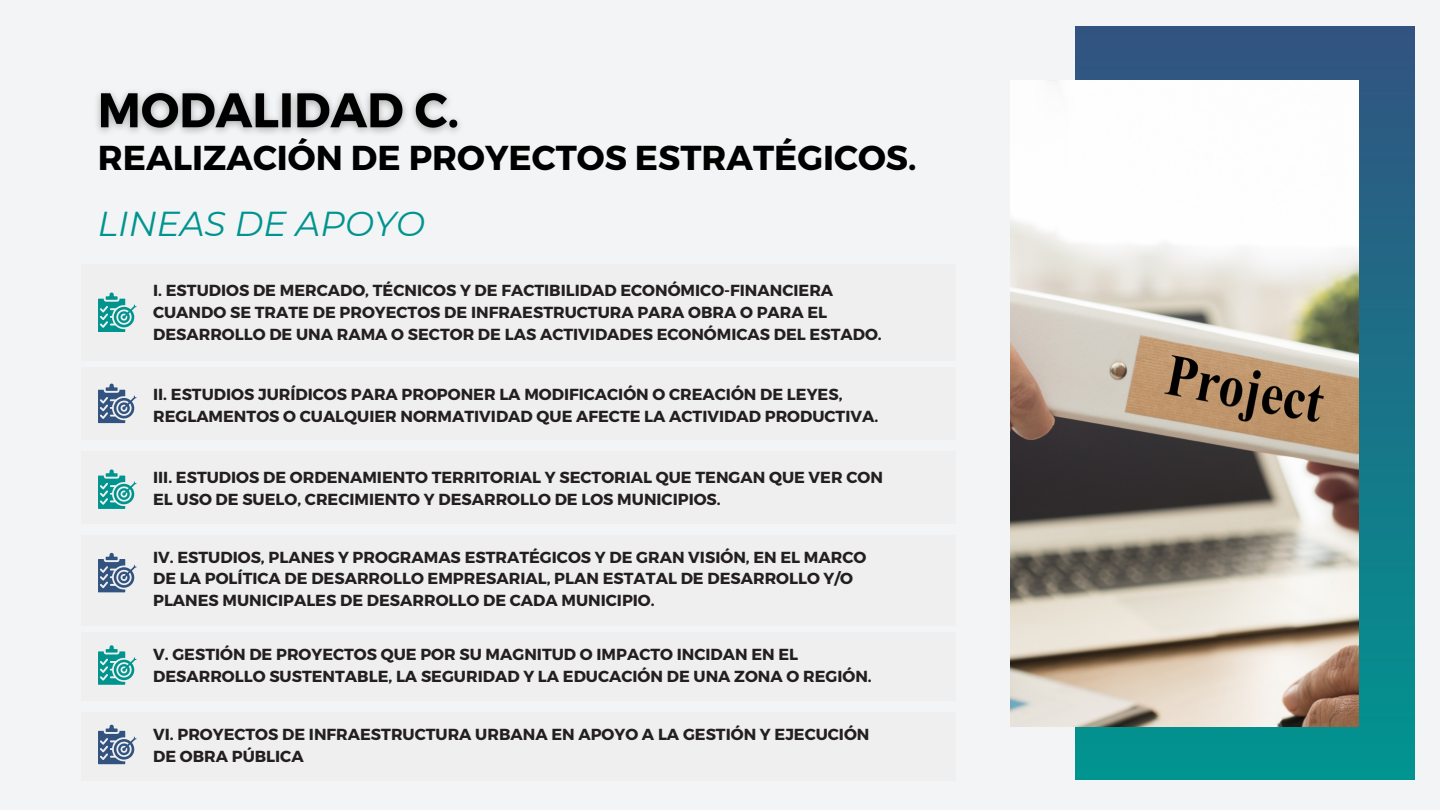
<style>
.page{position:relative;width:1440px;height:810px;background:#f2f4f5}
.page>*{position:absolute;margin:0;border:0;box-sizing:border-box;transform-origin:0 0}
.t1{font:700 34.5px "Montserrat";color:#000}
.t2{font:italic 34.5px "Montserrat";color:#00948f}
.t3{font:700 16px/21.8px "Montserrat";color:#231f20}
</style>
<div class="page">
<div style="left:1076px;top:27px;width:338px;height:753px;background:linear-gradient(to bottom,#325380,#009490)"></div>
<img style="left:1011px;top:80px;width:348px;height:647px">
<img style="left:97px;top:91px;width:363px;height:43px">
<div style="left:81px;top:264px;width:875px;height:97px;background:#efefef"></div>
<div style="left:81px;top:368px;width:875px;height:72px;background:#efefef"></div>
<div style="left:81px;top:451px;width:875px;height:73px;background:#efefef"></div>
<div style="left:81px;top:535px;width:875px;height:91px;background:#efefef"></div>
<div style="left:81px;top:633px;width:875px;height:68px;background:#efefef"></div>
<div style="left:81px;top:712px;width:875px;height:68px;background:#efefef"></div>
<svg style="left:98px;top:293px;width:39px;height:39px"></svg>
<svg style="left:98px;top:384px;width:39px;height:39px"></svg>
<svg style="left:98px;top:469px;width:39px;height:40px"></svg>
<svg style="left:98px;top:645px;width:39px;height:40px"></svg>
<svg style="left:98px;top:553px;width:39px;height:39px"></svg>
<svg style="left:98px;top:725px;width:39px;height:39px"></svg>
<p class="t1" style="left:98px;top:136px;width:820px">REALIZACIÓN DE PROYECTOS ESTRATÉGICOS.</p>
<p class="t2" style="left:98px;top:203px;width:329px">LINEAS DE APOYO</p>
<p class="t3" style="left:153px;top:279px;width:730px">I. ESTUDIOS DE MERCADO, TÉCNICOS Y DE FACTIBILIDAD ECONÓMICO-FINANCIERA<br>CUANDO SE TRATE DE PROYECTOS DE INFRAESTRUCTURA PARA OBRA O PARA EL<br>DESARROLLO DE UNA RAMA O SECTOR DE LAS ACTIVIDADES ECONÓMICAS DEL ESTADO.</p>
<p class="t3" style="left:153px;top:382px;width:727px">II. ESTUDIOS JURÍDICOS PARA PROPONER LA MODIFICACIÓN O CREACIÓN DE LEYES,<br>REGLAMENTOS O CUALQUIER NORMATIVIDAD QUE AFECTE LA ACTIVIDAD PRODUCTIVA.</p>
<p class="t3" style="left:153px;top:466px;width:731px">III. ESTUDIOS DE ORDENAMIENTO TERRITORIAL Y SECTORIAL QUE TENGAN QUE VER CON<br>EL USO DE SUELO, CRECIMIENTO Y DESARROLLO DE LOS MUNICIPIOS.</p>
<p class="t3" style="left:153px;top:545px;width:715px">IV. ESTUDIOS, PLANES Y PROGRAMAS ESTRATÉGICOS Y DE GRAN VISIÓN, EN EL MARCO<br>DE LA POLÍTICA DE DESARROLLO EMPRESARIAL, PLAN ESTATAL DE DESARROLLO Y/O<br>PLANES MUNICIPALES DE DESARROLLO DE CADA MUNICIPIO.</p>
<p class="t3" style="left:153px;top:643px;width:720px">V. GESTIÓN DE PROYECTOS QUE POR SU MAGNITUD O IMPACTO INCIDAN EN EL<br>DESARROLLO SUSTENTABLE, LA SEGURIDAD Y LA EDUCACIÓN DE UNA ZONA O REGIÓN.</p>
<p class="t3" style="left:153px;top:722px;width:718px">VI. PROYECTOS DE INFRAESTRUCTURA URBANA EN APOYO A LA GESTIÓN Y EJECUCIÓN<br>DE OBRA PÚBLICA</p>
</div>
